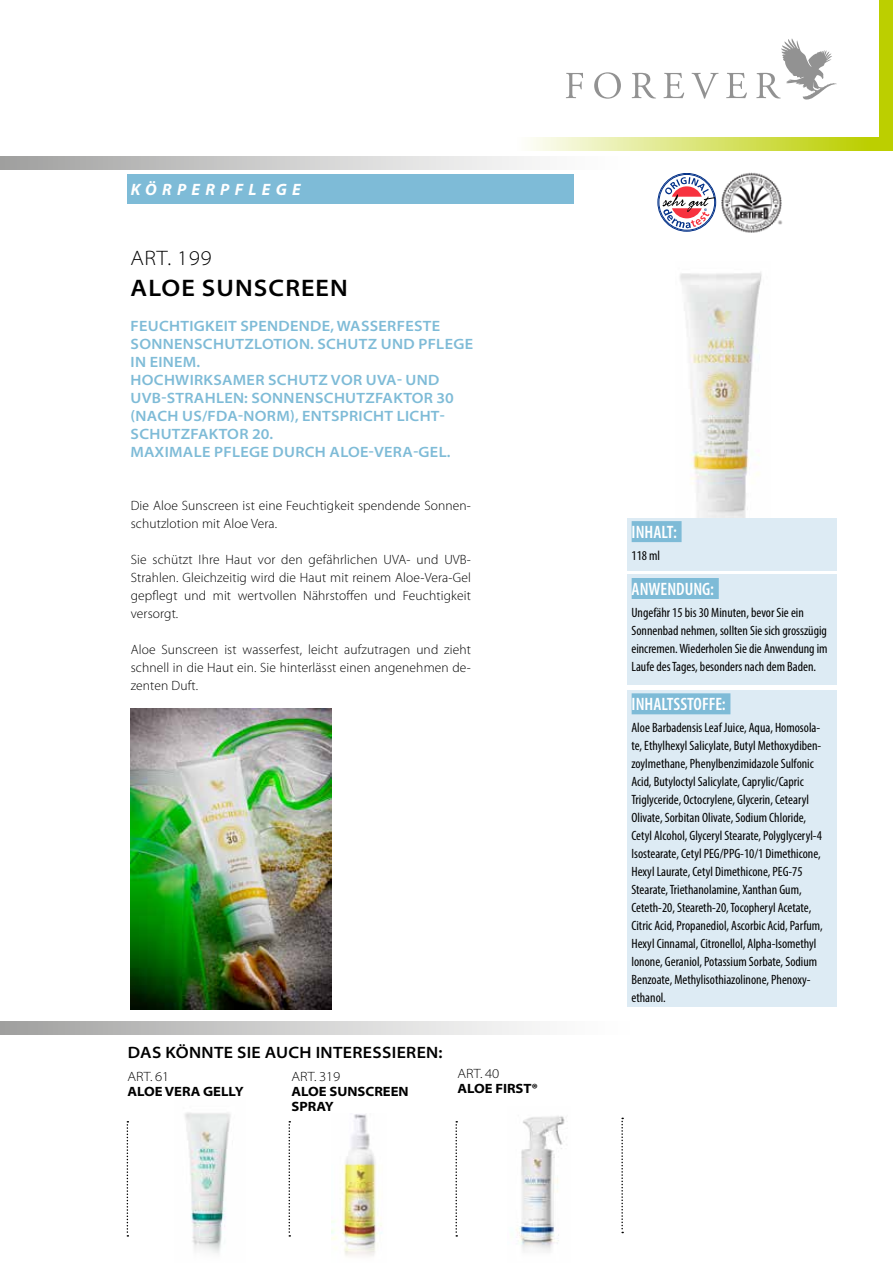
<style>
.page{position:relative;width:893px;height:1263px;background:#fff}
.page>*{position:absolute;margin:0;border:0;box-sizing:border-box;transform-origin:0 0}
.t1{font:600 semi-expanded 24px "Myriad Pro";letter-spacing:.045em;color:#000}
.t2{font:300 semi-expanded 21px "Myriad Pro";letter-spacing:.025em;color:#000}
.t3{font:600 condensed 18px "Myriad Pro";color:#fff}
.t4{font:600 semi-expanded 16.5px "Myriad Pro";letter-spacing:.02em;color:#000}
.t5{font:italic 700 16.5px "Myriad Pro";letter-spacing:.32em;color:#fff}
.t6{font:600 semi-expanded 15px/18px "Myriad Pro";letter-spacing:.02em;color:#7ebbd7}
.t7{font:condensed 13.5px/18px "Myriad Pro";color:#000}
.t8{font:300 13.5px/18px "Myriad Pro";letter-spacing:.01em;color:#000;text-align:justify}
.t9{font:700 semi-expanded 13.5px/15px "Myriad Pro";color:#000}
.t10{font:300 semi-expanded 13.5px "Myriad Pro";color:#000}
</style>
<div class="page">
<div style="left:128px;top:174px;width:446px;height:30px;background:#7ebbd7"></div>
<svg style="left:0;top:156px;width:535px;height:14px;background:#cccccb"></svg>
<svg style="left:0;top:1021px;width:535px;height:13px;background:#cccccb"></svg>
<div style="left:879px;top:0;width:14px;height:140px;background:#bccf00"></div>
<svg style="left:530px;top:137px;width:363px;height:14px;background:#d9e370"></svg>
<svg style="left:289px;top:1121px;width:1px;height:115px"></svg>
<svg style="left:455px;top:1121px;width:2px;height:115px"></svg>
<svg style="left:127px;top:1121px;width:1px;height:115px"></svg>
<img style="left:680px;top:272px;width:82px;height:246px">
<img style="left:131px;top:708px;width:201px;height:301px">
<svg style="left:621px;top:1118px;width:2px;height:115px"></svg>
<img style="left:332px;top:1114px;width:50px;height:130px">
<img style="left:516px;top:1116px;width:49px;height:128px">
<img style="left:185px;top:1112px;width:46px;height:132px">
<svg style="left:566px;top:73px;width:17px;height:25px"></svg>
<svg style="left:594px;top:72px;width:27px;height:27px"></svg>
<svg style="left:632px;top:73px;width:24px;height:25px"></svg>
<svg style="left:663px;top:73px;width:21px;height:25px"></svg>
<svg style="left:691px;top:73px;width:28px;height:26px"></svg>
<svg style="left:726px;top:73px;width:21px;height:25px"></svg>
<svg style="left:756px;top:38px;width:81px;height:62px"></svg>
<svg style="left:658px;top:173px;width:58px;height:58px"></svg>
<div style="left:657px;top:173px;width:59px;height:59px;border:1px solid #002f87;border-radius:50%"></div>
<div style="left:659px;top:174px;width:56px;height:56px;border:1px solid #002f87;border-radius:50%"></div>
<svg style="left:662px;top:177px;width:53px;height:51px"></svg>
<img style="left:721px;top:172px;width:61px;height:61px">
<div style="left:627px;top:575px;width:210px;height:110px;background:#ddebf4"></div>
<div style="left:632px;top:578px;width:87px;height:21px;background:#7ebbd7"></div>
<div style="left:627px;top:690px;width:210px;height:316px;background:#ddebf4"></div>
<div style="left:632px;top:693px;width:98px;height:21px;background:#7ebbd7"></div>
<div style="left:627px;top:518px;width:210px;height:52px;background:#ddebf4"></div>
<div style="left:632px;top:521px;width:50px;height:21px;background:#7ebbd7"></div>
<p class="t5" style="left:131px;top:179px;width:171px">KÖRPERPFLEGE</p>
<h2 class="t2" style="left:130px;top:246px;width:83px">ART. 199</h2>
<h1 class="t1" style="left:131px;top:274px;width:219px">ALOE SUNSCREEN</h1>
<p class="t6" style="left:131px;top:317px;width:344px">FEUCHTIGKEIT SPENDENDE, WASSERFESTE<br>SONNENSCHUTZLOTION. SCHUTZ UND PFLEGE<br>IN EINEM.<br>HOCHWIRKSAMER SCHUTZ VOR UVA- UND<br>UVB-STRAHLEN: SONNENSCHUTZFAKTOR 30 (NACH US/FDA-NORM), ENTSPRICHT LICHT-<br>SCHUTZFAKTOR 20.<br>MAXIMALE PFLEGE DURCH ALOE-VERA-GEL.</p>
<p class="t8" style="left:131px;top:497px;width:342px">Die Aloe Sunscreen ist eine Feuchtigkeit spendende Sonnen&shy;schutzlotion mit Aloe Vera.</p>
<p class="t8" style="left:131px;top:551px;width:342px">Sie schützt Ihre Haut vor den gefährlichen UVA- und UVB-Strahlen. Gleichzeitig wird die Haut mit reinem Aloe-Vera-Gel gepflegt und mit wertvollen Nährstoffen und Feuchtigkeit versorgt.</p>
<p class="t8" style="left:131px;top:641px;width:342px">Aloe Sunscreen ist wasserfest, leicht aufzutragen und zieht schnell in die Haut ein. Sie hinterlässt einen angenehmen de&shy;zenten Duft.</p>
<p class="t4" style="left:128px;top:1043px;width:316px">DAS KÖNNTE SIE AUCH INTERESSIEREN:</p>
<p class="t10" style="left:128px;top:1069px;width:43px">ART. 61</p>
<p class="t9" style="left:128px;top:1084px;width:118px">ALOE VERA GELLY</p>
<p class="t10" style="left:291px;top:1069px;width:50px">ART. 319</p>
<p class="t9" style="left:291px;top:1084px;width:119px">ALOE SUNSCREEN<br>SPRAY</p>
<p class="t10" style="left:457px;top:1066px;width:43px">ART. 40</p>
<p class="t9" style="left:457px;top:1081px;width:82px">ALOE FIRST®</p>
<h3 class="t3" style="left:632px;top:522px;width:47px">INHALT:</h3>
<p class="t7" style="left:631px;top:546px;width:30px">118 ml</p>
<h3 class="t3" style="left:632px;top:579px;width:84px">ANWENDUNG:</h3>
<p class="t7" style="left:631px;top:603px;width:198px">Ungefähr 15 bis 30 Minuten, bevor Sie ein Sonnenbad nehmen, sollten Sie sich grosszügig eincremen. Wiederholen Sie die Anwendung im Laufe des Tages, besonders nach dem Baden.</p>
<h3 class="t3" style="left:632px;top:694px;width:96px">INHALTSSTOFFE:</h3>
<p class="t7" style="left:631px;top:718px;width:193px">Aloe Barbadensis Leaf Juice, Aqua, Homosola&shy;te, Ethylhexyl Salicylate, Butyl Methoxydiben&shy;zoylmethane, Phenylbenzimidazole Sulfonic Acid, Butyloctyl Salicylate, Caprylic/Capric Triglyceride, Octocrylene, Glycerin, Cetearyl Olivate, Sorbitan Olivate, Sodium Chloride, Cetyl Alcohol, Glyceryl Stearate, Polyglyceryl-4<br>Isostearate, Cetyl PEG/PPG-10/1 Dimethicone, Hexyl Laurate, Cetyl Dimethicone, PEG-75<br>Stearate, Triethanolamine, Xanthan Gum, Ceteth-20, Steareth-20, Tocopheryl Acetate, Citric Acid, Propanediol, Ascorbic Acid, Parfum, Hexyl Cinnamal, Citronellol, Alpha-Isomethyl Ionone, Geraniol, Potassium Sorbate, Sodium Benzoate, Methylisothiazolinone, Phenoxy&shy;ethanol.</p>
</div>
